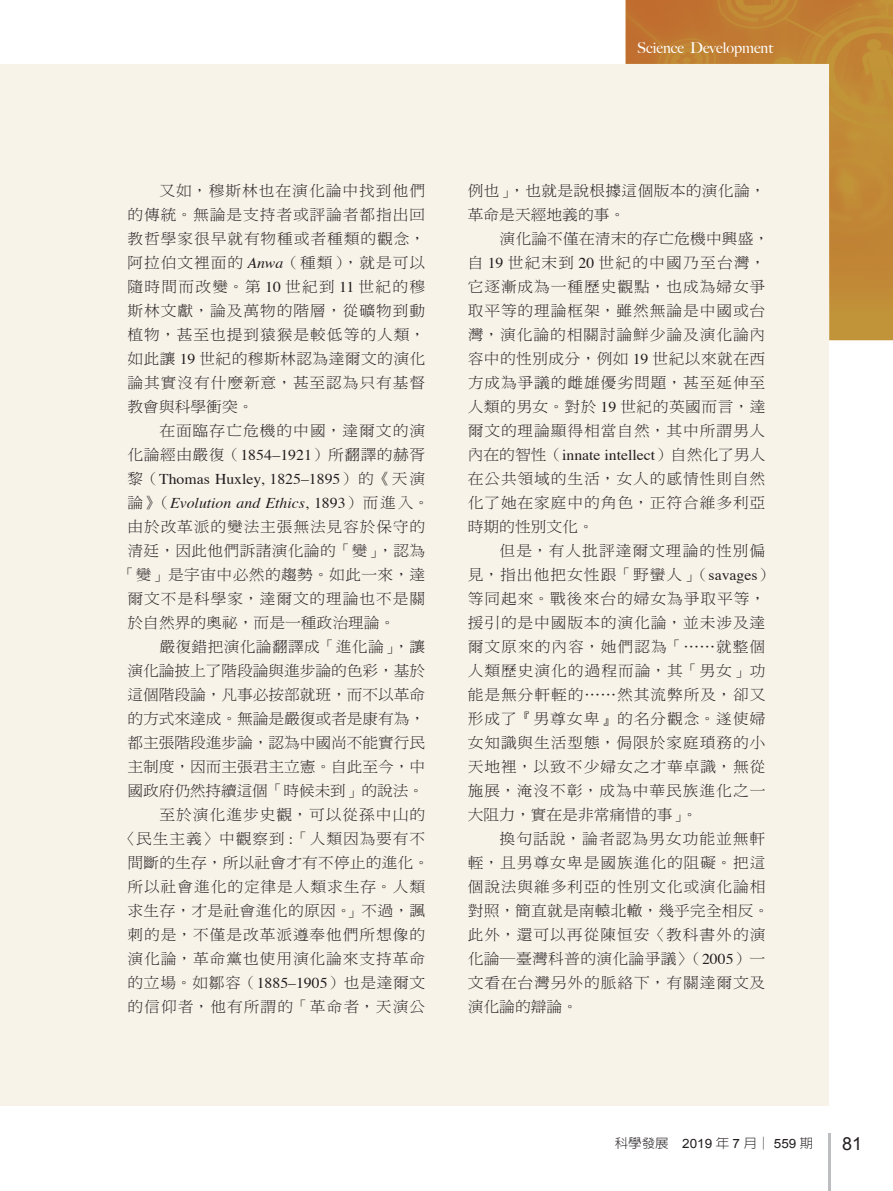
<style>
.page{position:relative;width:893px;height:1191px;background:#fff}
.page>*{position:absolute;margin:0;border:0;box-sizing:border-box;transform-origin:0 0}
.t1{font:18px "Arial";color:#231f20}
.內文{font:15px/24px "DF Ming Std W3";letter-spacing:.055em;color:#231f20;scale:1.05 1}
.內文-2{font:15px/24px "DF Ming Std W3";letter-spacing:.02em;color:#231f20;scale:1.05 1}
.內文-3{font:italic 15px "Times";color:#231f20;scale:1.05 1}
.內文-4{font:15px "Times";color:#231f20;scale:1.05 1}
.內文-5{font:15px "DF Ming Std W3";letter-spacing:.03em;color:#231f20;scale:1.05 1}
.內文-6{font:15px "DF Ming Std W3";letter-spacing:.025em;color:#231f20;scale:1.05 1}
.t2{font:500 15px "Big Caslon";color:#fff}
.內文-7{font:15px "DF Ming Std W3";color:#231f20;scale:1.05 1}
.t3{font:300 12.9px "AR New Hei B5";color:#231f20;scale:1.05 1}
.s1{font-family:"Times";font-style:italic}
.s2{font-family:"Times"}
.s3{font-family:"DF Ming Std W3"}
.s4{font-family:"DF Ming Std W3";font-style:normal}
.s5{font-style:normal}
.s6{font-family:"Arial";font-weight:400}
</style>
<div class="page">
<hr style="left:828px;top:1133px;width:2px;height:58px;background:#bcbdc0">
<div style="left:0;top:64px;width:829px;height:1042px;background:#f8f3e9"></div>
<div style="left:829px;top:313px;width:64px;height:27px;background:#c2943a"></div>
<img style="left:626px;top:0;width:267px;height:313px">
<p class="t2" style="left:637px;top:35px;width:137px">Science Development</p>
<p class="內文" style="left:128px;top:178px;width:285px;text-align:justify;text-indent:32px">又如，穆斯林也在演化論中找到他們的傳統。無論是支持者或評論者都指出回教哲學家很早就有物種或者種類的觀念，阿拉伯文裡面的 <span class="s1">Anwa</span>（種類），就是可以隨時間而改變。第 <span class="s2">10</span> 世紀到 <span class="s2">11</span> 世紀的穆斯林文獻，論及萬物的階層，從礦物到動植物，甚至也提到猿猴是較低等的人類，如此讓 <span class="s2">19</span> 世紀的穆斯林認為達爾文的演化論其實沒有什麼新意，甚至認為只有基督教會與科學衝突。</p>
<p class="內文" style="left:159px;top:418px;width:255px">在面臨存亡危機的中國，達爾文的演</p>
<p class="內文-5" style="left:128px;top:447px;width:285px">化論經由嚴復（<span class="s2">1854 –1921</span>）所翻譯的赫胥</p>
<p class="內文-4" style="left:128px;top:465px;width:285px"><span class="s3">黎（</span>Thomas Huxley, 1825–1895<span class="s3">）的《天演</span></p>
<p class="內文-3" style="left:128px;top:490px;width:289px"><span class="s4">論》（</span>Evolution and Ethics<span class="s5">, 1893</span><span class="s4">）而進入。</span></p>
<p class="內文" style="left:128px;top:514px;width:285px">由於改革派的變法主張無法見容於保守的</p>
<p class="內文-2" style="left:128px;top:538px;width:285px">清廷，因此他們訴諸演化論的「變」，認為</p>
<p class="內文-6" style="left:120px;top:567px;width:292px">「變」是宇宙中必然的趨勢。如此一來，達</p>
<p class="內文" style="left:128px;top:586px;width:285px">爾文不是科學家，達爾文的理論也不是關</p>
<p class="內文-7" style="left:128px;top:615px;width:256px">於自然界的奧祕，而是一種政治理論。</p>
<p class="內文" style="left:128px;top:634px;width:285px;text-align:justify;text-indent:32px">嚴復錯把演化論翻譯成「進化論」，讓演化論披上了階段論與進步論的色彩，基於這個階段論，凡事必按部就班，而不以革命的方式來達成。無論是嚴復或者是康有為，都主張階段進步論，認為中國尚不能實行民主制度，因而主張君主立憲。自此至今，中國政府仍然持續這個「時候未到」的說法。</p>
<p class="內文" style="left:120px;top:802px;width:296px;text-align:right">至於演化進步史觀，可以從孫中山的<br>〈民生主義〉中觀察到 <span class="s2">:</span>「人類因為要有不間斷的生存，所以社會才有不停止的進化。所以社會進化的定律是人類求生存。人類求生存，才是社會進化的原因。」不過，諷刺的是，不僅是改革派遵奉他們所想像的演化論，革命黨也使用演化論來支持革命的立場。如鄒容（<span class="s2">1885–1905</span>）也是達爾文的信仰者，他有所謂的「革命者，天演公</p>
<p class="內文-2" style="left:468px;top:178px;width:285px">例也」，也就是說根據這個版本的演化論，革命是天經地義的事。</p>
<p class="內文" style="left:468px;top:226px;width:289px;text-indent:32px">演化論不僅在清末的存亡危機中興盛，自 <span class="s2">19</span> 世紀末到 <span class="s2">20</span> 世紀的中國乃至台灣，它逐漸成為一種歷史觀點，也成為婦女爭取平等的理論框架，雖然無論是中國或台灣，演化論的相關討論鮮少論及演化論內容中的性別成分，例如 <span class="s2">19</span> 世紀以來就在西方成為爭議的雌雄優劣問題，甚至延伸至人類的男女。對於 <span class="s2">19</span> 世紀的英國而言，達爾文的理論顯得相當自然，其中所謂男人內在的智性（<span class="s2">innate intellect</span>）自然化了男人在公共領域的生活，女人的感情性則自然化了她在家庭中的角色，正符合維多利亞時期的性別文化。</p>
<p class="內文" style="left:468px;top:538px;width:292px;text-indent:32px">但是，有人批評達爾文理論的性別偏見，指出他把女性跟「野蠻人」（<span class="s2">savages</span>）等同起來。戰後來台的婦女為爭取平等，援引的是中國版本的演化論，並未涉及達爾文原來的內容，她們認為「⋯⋯就整個人類歷史演化的過程而論，其「男女」功能是無分軒輊的⋯⋯然其流弊所及，卻又形成了『男尊女卑』的名分觀念。遂使婦女知識與生活型態，侷限於家庭瑣務的小天地裡，以致不少婦女之才華卓識，無從施展，淹沒不彰，成為中華民族進化之一大阻力，實在是非常痛惜的事」。</p>
<p class="內文" style="left:468px;top:826px;width:289px;text-indent:32px">換句話說，論者認為男女功能並無軒輊，且男尊女卑是國族進化的阻礙。把這個說法與維多利亞的性別文化或演化論相對照，簡直就是南轅北轍，幾乎完全相反。此外，還可以再從陳恒安〈教科書外的演化論─臺灣科普的演化論爭議〉（<span class="s2">2005</span>）一文看在台灣另外的脈絡下，有關達爾文及演化論的辯論。</p>
<p class="t3" style="left:615px;top:1136px;width:190px">科學發展 <span class="s6">2019</span> 年 <span class="s6">7</span> 月│ <span class="s6">559</span> 期</p>
<p class="t1" style="left:842px;top:1131px;width:22px">81</p>
</div>
